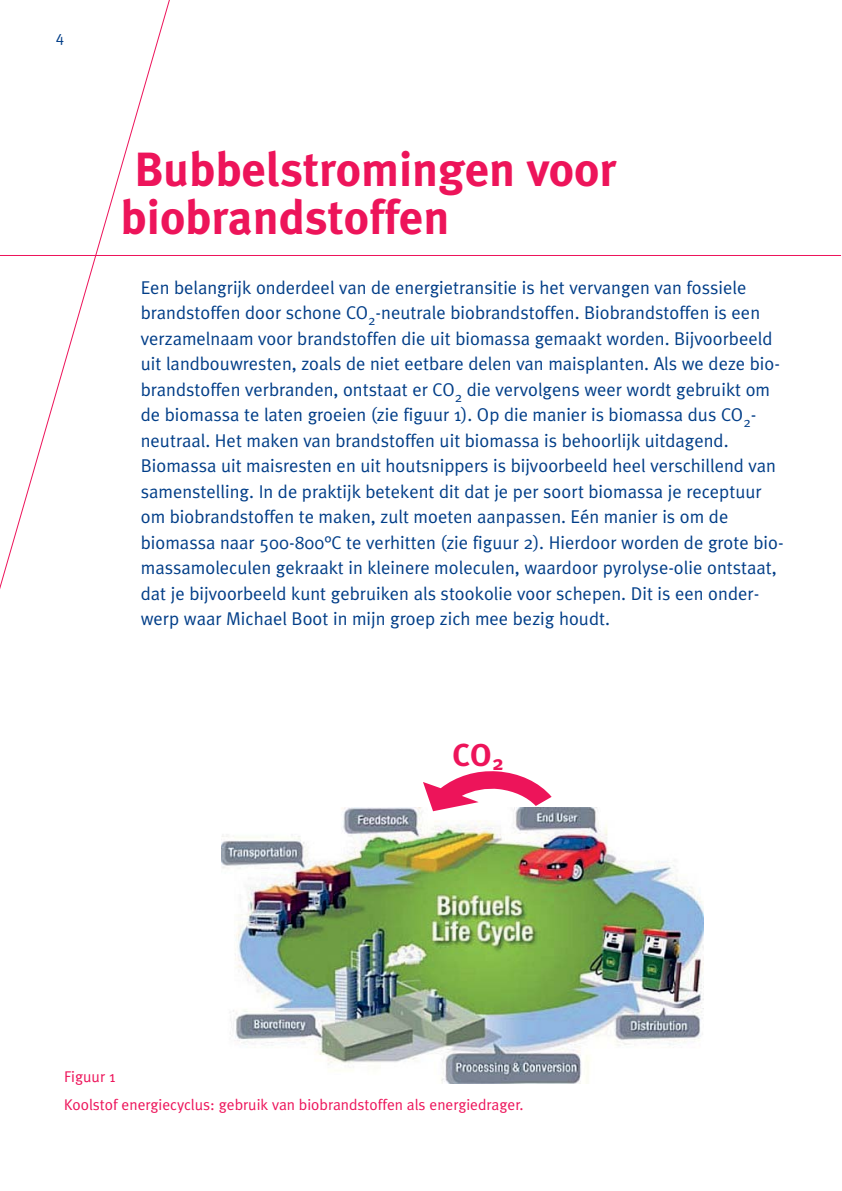
<style>
.page{position:relative;width:842px;height:1191px;background:#fff}
.page>*{position:absolute;margin:0;border:0;box-sizing:border-box;transform-origin:0 0}
.t1{font:700 48px/48px "Meta Plus";color:#ed145a}
.t2{font:700 31.6px "Meta Plus";color:#ed145a}
.t3{font:18.4px/25.6px "Meta Plus Normal";color:#023e88}
.t4{font:15.6px/28.4px "Meta Plus Normal";color:#ed145a}
.t5{font:15.6px "Meta Plus Normal";color:#023e88}
</style>
<div class="page">
<hr style="left:0;top:255px;width:841px;height:1px;background:#ed145a">
<svg style="left:0;top:0;width:170px;height:589px"></svg>
<img style="left:222px;top:808px;width:481px;height:276px">
<svg style="left:423px;top:771px;width:129px;height:40px"></svg>
<p class="t5" style="left:56px;top:31px;width:10px">4</p>
<h1 class="t1" style="left:121px;top:148px;width:497px">Bubbelstromingen voor biobrandstoffen</h1>
<p class="t3" style="left:141px;top:276px;width:644px">Een belangrijk onderdeel van de energietransitie is het vervangen van fossiele brandstoffen door schone CO<sub>2</sub>-neutrale biobrandstoffen. Biobrandstoffen is een verzamelnaam voor brandstoffen die uit biomassa gemaakt worden. Bijvoorbeeld uit landbouwresten, zoals de niet eetbare delen van maisplanten. Als we deze bio&shy;brandstoffen verbranden, ontstaat er CO<sub>2</sub> die vervolgens weer wordt gebruikt om de biomassa te laten groeien (zie figuur 1). Op die manier is biomassa dus CO<sub>2</sub>- neutraal. Het maken van brandstoffen uit biomassa is behoorlijk uitdagend.<br>Biomassa uit maisresten en uit houtsnippers is bijvoorbeeld heel verschillend van samenstelling. In de praktijk betekent dit dat je per soort biomassa je receptuur om biobrandstoffen te maken, zult moeten aanpassen. Eén manier is om de biomassa naar 500-800°C te verhitten (zie figuur 2). Hierdoor worden de grote bio&shy;massamoleculen gekraakt in kleinere moleculen, waardoor pyrolyse-olie ontstaat, dat je bijvoorbeeld kunt gebruiken als stookolie voor schepen. Dit is een onder&shy;werp waar Michael Boot in mijn groep zich mee bezig houdt.</p>
<h2 class="t2" style="left:453px;top:743px;width:53px">CO<sub>2</sub></h2>
<p class="t4" style="left:64px;top:1063px;width:461px">Figuur 1<br>Koolstof energiecyclus: gebruik van biobrandstoffen als energiedrager.</p>
</div>
